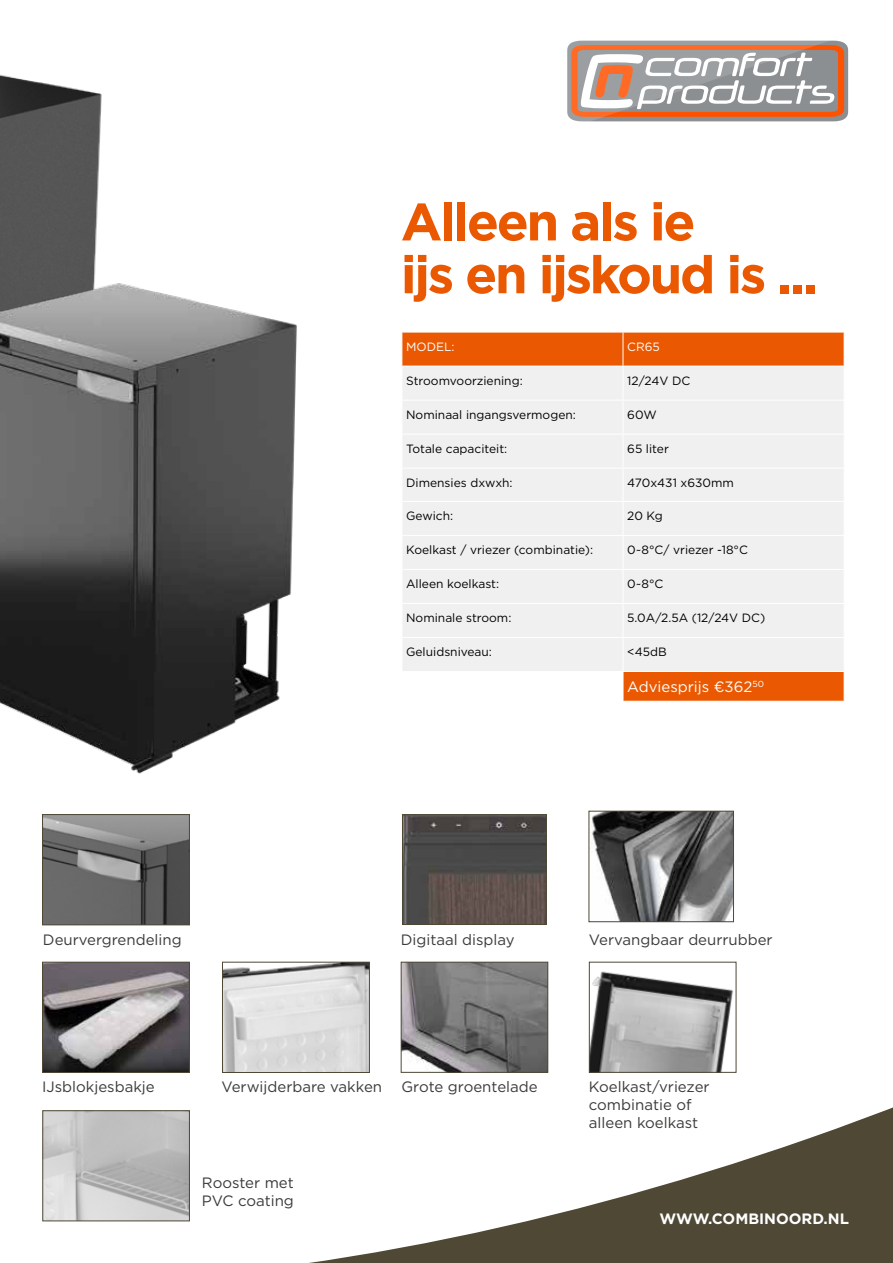
<style>
.page{position:relative;width:893px;height:1263px;background:#fff}
.page>*{position:absolute;margin:0;border:0;box-sizing:border-box;transform-origin:0 0}
.t1{font:700 52.5px/52.8px "Gotham";letter-spacing:-.045em;color:#ea5901}
.t2{font:15px/18px "Gotham";color:#3a3a39}
.t3{font:15px "Gotham";color:#fff}
.t4{font:700 15px "Gotham";color:#fff}
.t5{font:12px "Gotham";color:#000}
.t6{font:12px "Gotham";color:#fff}
</style>
<div class="page">
<svg style="left:42px;top:1018px;width:851px;height:245px"></svg>
<svg style="left:567px;top:40px;width:281px;height:82px"></svg>
<img style="left:0;top:74px;width:102px;height:150px">
<svg style="left:402px;top:333px;width:442px;height:368px;fill:#ea5901"></svg>
<div style="left:402px;top:367px;width:442px;height:304px;background:#f0f0f0"></div>
<hr style="left:401px;top:366px;width:222px;height:1px;background:#fff">
<hr style="left:623px;top:366px;width:1px;height:34px;background:#fff">
<hr style="left:401px;top:400px;width:222px;height:1px;background:#fff">
<hr style="left:623px;top:400px;width:221px;height:1px;background:#fff">
<hr style="left:623px;top:400px;width:1px;height:34px;background:#fff">
<hr style="left:401px;top:434px;width:222px;height:1px;background:#fff">
<hr style="left:623px;top:434px;width:221px;height:1px;background:#fff">
<hr style="left:623px;top:434px;width:1px;height:34px;background:#fff">
<hr style="left:401px;top:468px;width:222px;height:1px;background:#fff">
<hr style="left:623px;top:468px;width:221px;height:1px;background:#fff">
<hr style="left:623px;top:468px;width:1px;height:33px;background:#fff">
<hr style="left:401px;top:501px;width:222px;height:1px;background:#fff">
<hr style="left:623px;top:501px;width:221px;height:1px;background:#fff">
<hr style="left:623px;top:502px;width:1px;height:33px;background:#fff">
<hr style="left:401px;top:535px;width:222px;height:1px;background:#fff">
<hr style="left:623px;top:535px;width:221px;height:1px;background:#fff">
<hr style="left:623px;top:536px;width:1px;height:33px;background:#fff">
<hr style="left:401px;top:569px;width:222px;height:1px;background:#fff">
<hr style="left:623px;top:569px;width:221px;height:1px;background:#fff">
<hr style="left:623px;top:570px;width:1px;height:33px;background:#fff">
<hr style="left:401px;top:603px;width:222px;height:1px;background:#fff">
<hr style="left:623px;top:603px;width:221px;height:1px;background:#fff">
<hr style="left:623px;top:604px;width:1px;height:33px;background:#fff">
<hr style="left:401px;top:637px;width:222px;height:1px;background:#fff">
<hr style="left:623px;top:637px;width:221px;height:1px;background:#fff">
<hr style="left:623px;top:638px;width:1px;height:33px;background:#fff">
<hr style="left:401px;top:671px;width:222px;height:1px;background:#fff">
<hr style="left:623px;top:671px;width:221px;height:1px;background:#fff">
<svg style="left:623px;top:672px;width:1px;height:29px"></svg>
<svg style="left:844px;top:672px;width:1px;height:29px"></svg>
<hr style="left:623px;top:332px;width:1px;height:34px;background:#fff">
<hr style="left:623px;top:366px;width:221px;height:1px;background:#fff">
<img style="left:404px;top:816px;width:141px;height:107px">
<div style="left:402px;top:814px;width:145px;height:111px;border:1px solid #4e4835"></div>
<img style="left:224px;top:964px;width:144px;height:107px">
<div style="left:222px;top:962px;width:148px;height:111px;border:1px solid #4e4835"></div>
<img style="left:591px;top:971px;width:143px;height:100px">
<div style="left:589px;top:962px;width:147px;height:111px;border:1px solid #4e4835"></div>
<img style="left:403px;top:964px;width:143px;height:107px">
<div style="left:401px;top:962px;width:147px;height:111px;border:1px solid #4e4835"></div>
<img style="left:44px;top:1112px;width:144px;height:107px">
<div style="left:42px;top:1110px;width:148px;height:111px;border:1px solid #4e4835"></div>
<img style="left:44px;top:964px;width:144px;height:107px">
<div style="left:42px;top:962px;width:148px;height:111px;border:1px solid #4e4835"></div>
<img style="left:44px;top:816px;width:144px;height:107px">
<div style="left:42px;top:814px;width:148px;height:111px;border:1px solid #4e4835"></div>
<img style="left:0;top:224px;width:297px;height:550px">
<img style="left:592px;top:813px;width:140px;height:107px">
<div style="left:589px;top:811px;width:145px;height:111px;border:1px solid #4e4835"></div>
<h1 class="t1" style="left:401px;top:195px;width:418px">Alleen als ie<br>ijs en ijskoud is ...</h1>
<p class="t6" style="left:406px;top:339px;width:50px">MODEL:</p>
<p class="t6" style="left:627px;top:339px;width:34px">CR65</p>
<p class="t5" style="left:406px;top:373px;width:118px">Stroomvoorziening:</p>
<p class="t5" style="left:627px;top:373px;width:65px">12/24V DC</p>
<p class="t5" style="left:406px;top:407px;width:171px">Nominaal ingangsvermogen:</p>
<p class="t5" style="left:627px;top:407px;width:31px">60W</p>
<p class="t5" style="left:406px;top:441px;width:103px">Totale capaciteit:</p>
<p class="t5" style="left:627px;top:441px;width:43px">65 liter</p>
<p class="t5" style="left:406px;top:475px;width:108px">Dimensies dxwxh:</p>
<p class="t5" style="left:627px;top:475px;width:108px">470x431 x630mm</p>
<p class="t5" style="left:406px;top:508px;width:49px">Gewich:</p>
<p class="t5" style="left:627px;top:508px;width:37px">20 Kg</p>
<p class="t5" style="left:406px;top:542px;width:189px">Koelkast / vriezer (combinatie):</p>
<p class="t5" style="left:627px;top:542px;width:122px">0~8°C/ vriezer -18°C</p>
<p class="t5" style="left:406px;top:576px;width:94px">Alleen koelkast:</p>
<p class="t5" style="left:627px;top:576px;width:38px">0~8°C</p>
<p class="t5" style="left:406px;top:610px;width:107px">Nominale stroom:</p>
<p class="t5" style="left:627px;top:610px;width:140px">5.0A/2.5A (12/24V DC)</p>
<p class="t5" style="left:406px;top:644px;width:87px">Geluidsniveau:</p>
<p class="t5" style="left:627px;top:644px;width:41px">&lt;45dB</p>
<p class="t3" style="left:627px;top:677px;width:138px">Adviesprijs €362<sup>50</sup></p>
<p class="t2" style="left:43px;top:930px;width:140px">Deurvergrendeling</p>
<p class="t2" style="left:401px;top:930px;width:115px">Digitaal display</p>
<p class="t2" style="left:589px;top:930px;width:185px">Vervangbaar deurrubber</p>
<p class="t2" style="left:42px;top:1077px;width:114px">IJsblokjesbakje</p>
<p class="t2" style="left:222px;top:1077px;width:162px">Verwijderbare vakken</p>
<p class="t2" style="left:589px;top:1077px;width:122px">Koelkast/vriezer combinatie of alleen koelkast</p>
<p class="t2" style="left:402px;top:1077px;width:138px">Grote groentelade</p>
<p class="t2" style="left:202px;top:1173px;width:93px">Rooster met<br>PVC coating</p>
<p class="t4" style="left:659px;top:1209px;width:191px">WWW.COMBINOORD.NL</p>
</div>
